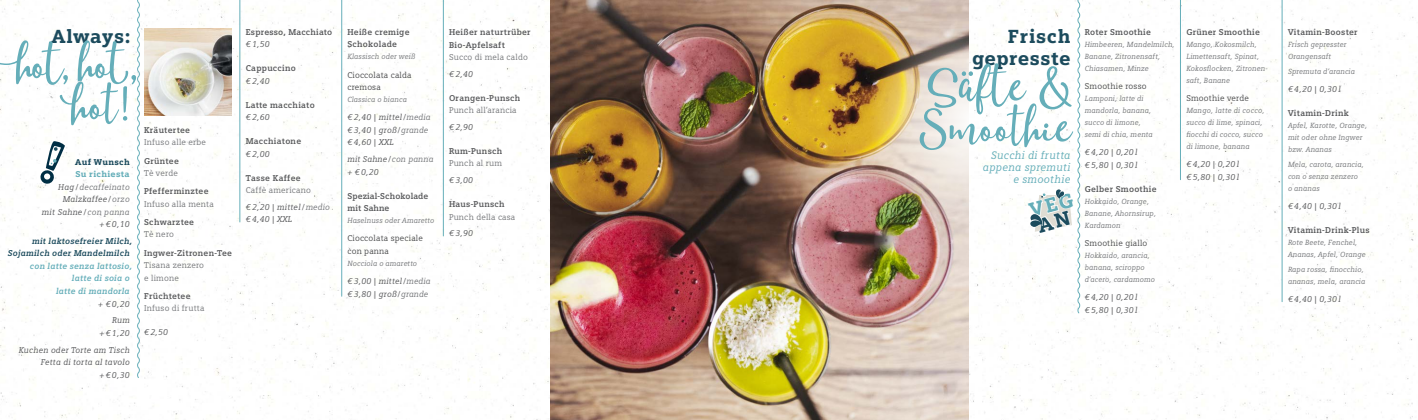
<style>
.page{position:relative;width:1418px;height:420px;background:#fff}
.page>*{position:absolute;margin:0;border:0;box-sizing:border-box;transform-origin:0 0}
.t1{font:55px/41px "Moments";color:#65aeb9}
.t2{font:900 19px/22px "Siemens Slab";letter-spacing:.025em;color:#1c4b5d;text-align:right}
.t3{font:italic 11px/12px "Siemens Slab";letter-spacing:.02em;color:#65aeb9;text-align:right}
.t4{font:italic 8.5px/12.5px "Siemens Slab";letter-spacing:.02em;color:#57585a}
.t5{font:700 8.5px/12.5px "Siemens Slab";letter-spacing:.03em;color:#57585a}
.t6{font:8.5px/16.8px "Siemens Slab";letter-spacing:.02em;color:#76787b}
.t7{font:8.5px/12.5px "Siemens Slab";letter-spacing:.02em;color:#4b4c4d}
.t8{font:italic 700 8.5px/12.5px "Siemens Slab";letter-spacing:.02em;color:#65aeb9;text-align:right}
.t9{font:italic 700 8.5px/12.5px "Siemens Slab";letter-spacing:.02em;color:#1c4b5d;text-align:right}
.t10{font:700 8.5px/12.5px "Siemens Slab";letter-spacing:.01em;color:#57585a}
.t11{font:900 8.5px "Siemens Slab";letter-spacing:.03em;color:#1c4b5d}
.t12{font:italic 7.5px/12px "Siemens Slab";letter-spacing:.01em;color:#76787b}
.s1{font-weight:900;font-style:normal;color:#65aeb9}
.s2{color:#76787b}
.s3{font-style:italic;color:#57585a}
.s4{font-style:italic}
</style>
<div class="page">
<img style="left:0;top:0;width:1417px;height:420px">
<img style="left:144px;top:28px;width:87px;height:88px">
<svg style="left:136px;top:0;width:5px;height:378px"></svg>
<hr style="left:239px;top:0;width:1px;height:222px;background:#65aeb9">
<hr style="left:341px;top:0;width:1px;height:296px;background:#65aeb9">
<hr style="left:443px;top:0;width:1px;height:236px;background:#65aeb9">
<img style="left:550px;top:0;width:419px;height:420px">
<hr style="left:1180px;top:0;width:1px;height:180px;background:#65aeb9">
<hr style="left:1281px;top:0;width:1px;height:301px;background:#65aeb9">
<img style="left:869px;top:16px;width:100px;height:210px">
<svg style="left:35px;top:142px;width:31px;height:47px"></svg>
<svg style="left:73px;top:81px;width:13px;height:9px"></svg>
<svg style="left:1026px;top:0;width:54px;height:314px"></svg>
<h2 class="t2" style="left:51px;top:25px;width:81px">Always:</h2>
<h1 class="t1" style="left:-18px;top:46px;width:158px;text-align:right">hot, hot, hot!</h1>
<p class="t11" style="left:75px;top:157px;width:56px">Auf Wunsch</p>
<p class="t4" style="left:42px;top:168px;width:89px;text-align:right"><span class="s1">Su richiesta<br></span>Hag/ <span class="s2">decaffeinato<br></span>Malzkaffee/ <span class="s2">orzo<br></span>mit Sahne/ <span class="s2">con panna </span>+ € 0,10</p>
<p class="t9" style="left:8px;top:234px;width:126px">mit laktosefreier Milch,<br>Sojamilch oder Mandelmilch</p>
<p class="t8" style="left:30px;top:260px;width:104px">con latte senza lattosio, latte di soia o<br>latte di mandorla</p>
<p class="t4" style="left:98px;top:295px;width:33px;line-height:16.8px;text-align:right">+ € 0,20<br>Rum</p>
<p class="t4" style="left:19px;top:324px;width:113px;line-height:16.8px;text-align:right">+€ 1,20<br>Kuchen oder Torte am Tisch</p>
<p class="t4" style="left:41px;top:356px;width:90px;text-align:right">Fetta di torta al tavolo + € 0,30</p>
<p class="t5" style="left:144px;top:124px;width:47px">Kräutertee</p>
<p class="t6" style="left:144px;top:134px;width:63px">Infuso alle erbe</p>
<p class="t5" style="left:144px;top:154px;width:36px">Grüntee</p>
<p class="t6" style="left:144px;top:165px;width:35px">Tè verde</p>
<p class="t5" style="left:144px;top:185px;width:66px">Pfefferminztee</p>
<p class="t6" style="left:144px;top:195px;width:71px">Infuso alla menta</p>
<p class="t5" style="left:144px;top:216px;width:51px">Schwarztee</p>
<p class="t6" style="left:144px;top:226px;width:31px">Tè nero</p>
<p class="t5" style="left:144px;top:246px;width:89px">Ingwer-Zitronen-Tee</p>
<p class="t6" style="left:144px;top:259px;width:61px;line-height:12.5px">Tisana zenzero e limone</p>
<p class="t5" style="left:144px;top:289px;width:48px">Früchtetee</p>
<p class="t6" style="left:144px;top:300px;width:62px">Infuso di frutta</p>
<p class="t4" style="left:144px;top:326px;width:25px">€ 2,50</p>
<p class="t5" style="left:246px;top:26px;width:88px">Espresso, Macchiato</p>
<p class="t4" style="left:246px;top:38px;width:25px">€ 1,50</p>
<p class="t5" style="left:246px;top:62px;width:52px">Cappuccino</p>
<p class="t4" style="left:246px;top:75px;width:25px">€ 2,40</p>
<p class="t5" style="left:246px;top:98px;width:70px">Latte macchiato</p>
<p class="t4" style="left:246px;top:111px;width:25px">€ 2,60</p>
<p class="t5" style="left:246px;top:135px;width:57px">Macchiatone</p>
<p class="t4" style="left:246px;top:147px;width:25px">€ 2,00</p>
<p class="t5" style="left:246px;top:171px;width:56px">Tasse Kaffee</p>
<p class="t6" style="left:246px;top:182px;width:86px">Caffè americano<br><span class="s3">€ 2,20 | mittel /</span> <span class="s4">medio</span></p>
<p class="t4" style="left:246px;top:213px;width:48px">€ 4,40 | XXL</p>
<p class="t5" style="left:347px;top:26px;width:64px">Heiße cremige<br>Schokolade</p>
<p class="t12" style="left:347px;top:51px;width:69px">Klassisch oder weiß</p>
<p class="t7" style="left:347px;top:68px;width:66px">Cioccolata calda cremosa</p>
<p class="t12" style="left:347px;top:94px;width:61px">Classica o bianca</p>
<p class="t4" style="left:347px;top:111px;width:85px">€ 2,40 | mittel/<span class="s2">media </span>€ 3,40 | groß/<span class="s2">grande </span>€ 4,60 | XXL</p>
<p class="t4" style="left:347px;top:153px;width:88px">mit Sahne/ <span class="s2">con panna </span>+ € 0,20</p>
<p class="t10" style="left:347px;top:189px;width:83px">Spezial-Schokolade mit Sahne</p>
<p class="t12" style="left:347px;top:214px;width:88px">Haselnuss oder Amaretto</p>
<p class="t7" style="left:347px;top:232px;width:77px">Cioccolata speciale con panna</p>
<p class="t12" style="left:347px;top:257px;width:71px">Nocciola o amaretto</p>
<p class="t4" style="left:347px;top:275px;width:85px">€ 3,00 | mittel/<span class="s2">media </span>€ 3,80 | groß/<span class="s2">grande</span></p>
<p class="t5" style="left:449px;top:26px;width:83px">Heißer naturtrüber<br>Bio-Apfelsaft</p>
<p class="t6" style="left:449px;top:49px;width:80px">Succo di mela caldo</p>
<p class="t4" style="left:449px;top:68px;width:25px">€ 2,40</p>
<p class="t5" style="left:449px;top:91px;width:73px">Orangen-Punsch</p>
<p class="t6" style="left:449px;top:102px;width:69px">Punch all’arancia</p>
<p class="t4" style="left:449px;top:121px;width:25px">€ 2,90</p>
<p class="t5" style="left:449px;top:145px;width:55px">Rum-Punsch</p>
<p class="t6" style="left:449px;top:155px;width:55px">Punch al rum</p>
<p class="t4" style="left:449px;top:174px;width:25px">€ 3,00</p>
<p class="t5" style="left:449px;top:198px;width:57px">Haus-Punsch</p>
<p class="t6" style="left:449px;top:208px;width:68px">Punch della casa</p>
<p class="t4" style="left:449px;top:227px;width:25px">€ 3,90</p>
<h2 class="t2" style="left:972px;top:25px;width:100px">Frisch gepresste</h2>
<h1 class="t1" style="left:918px;top:68px;width:156px">Säfte &amp;<br>Smoothie</h1>
<h3 class="t3" style="left:982px;top:149px;width:89px">Succhi di frutta appena spremuti e smoothie</h3>
<p class="t5" style="left:1084px;top:26px;width:68px">Roter Smoothie</p>
<p class="t12" style="left:1084px;top:38px;width:91px">Himbeeren, Mandelmilch,<br>Banane, Zitronensaft,<br>Chiasamen, Minze</p>
<p class="t7" style="left:1084px;top:80px;width:63px">Smoothie rosso</p>
<p class="t12" style="left:1084px;top:93px;width:70px">Lamponi, latte di mandorla, banana, succo di limone, semi di chia, menta</p>
<p class="t4" style="left:1084px;top:146px;width:54px">€ 4,20 | 0,20 l € 5,80 | 0,30 l</p>
<p class="t5" style="left:1084px;top:182px;width:73px">Gelber Smoothie</p>
<p class="t12" style="left:1084px;top:195px;width:73px">Hokkaido, Orange,<br>Banane, Ahornsirup,<br>Kardamon</p>
<p class="t7" style="left:1084px;top:237px;width:64px">Smoothie giallo</p>
<p class="t12" style="left:1084px;top:249px;width:72px">Hokkaido, arancia, banana, sciroppo d’acero, cardamomo</p>
<p class="t4" style="left:1084px;top:291px;width:54px">€ 4,20 | 0,20 l € 5,80 | 0,30 l</p>
<p class="t5" style="left:1186px;top:26px;width:75px">Grüner Smoothie</p>
<p class="t12" style="left:1186px;top:38px;width:83px">Mango, Kokosmilch,<br>Limettensaft, Spinat,<br>Kokosflocken, Zitronen&shy;saft, Banane</p>
<p class="t7" style="left:1186px;top:92px;width:64px">Smoothie verde</p>
<p class="t12" style="left:1186px;top:105px;width:80px">Mango, latte di cocco, succo di lime, spinaci, fiocchi di cocco, succo di limone, banana</p>
<p class="t4" style="left:1186px;top:158px;width:54px">€ 4,20 | 0,20 l € 5,80 | 0,30 l</p>
<p class="t5" style="left:1287px;top:26px;width:71px">Vitamin-Booster</p>
<p class="t12" style="left:1287px;top:38px;width:60px">Frisch gepresster<br>Orangensaft</p>
<p class="t12" style="left:1287px;top:65px;width:69px">Spremuta d’arancia</p>
<p class="t4" style="left:1287px;top:83px;width:54px">€ 4,20 | 0,30 l</p>
<p class="t5" style="left:1287px;top:107px;width:62px">Vitamin-Drink</p>
<p class="t12" style="left:1287px;top:119px;width:81px">Apfel, Karotte, Orange, mit oder ohne Ingwer bzw. Ananas</p>
<p class="t12" style="left:1287px;top:158px;width:77px">Mela, carota, arancia, con o senza zenzero o ananas</p>
<p class="t4" style="left:1287px;top:200px;width:54px">€ 4,40 | 0,30l</p>
<p class="t5" style="left:1287px;top:223px;width:83px">Vitamin-Drink-Plus</p>
<p class="t12" style="left:1287px;top:236px;width:79px">Rote Beete, Fenchel,<br>Ananas, Apfel, Orange</p>
<p class="t12" style="left:1287px;top:263px;width:79px">Rapa rossa, finocchio, ananas, mela, arancia</p>
<p class="t4" style="left:1287px;top:292px;width:54px">€ 4,40 | 0,30 l</p>
</div>
